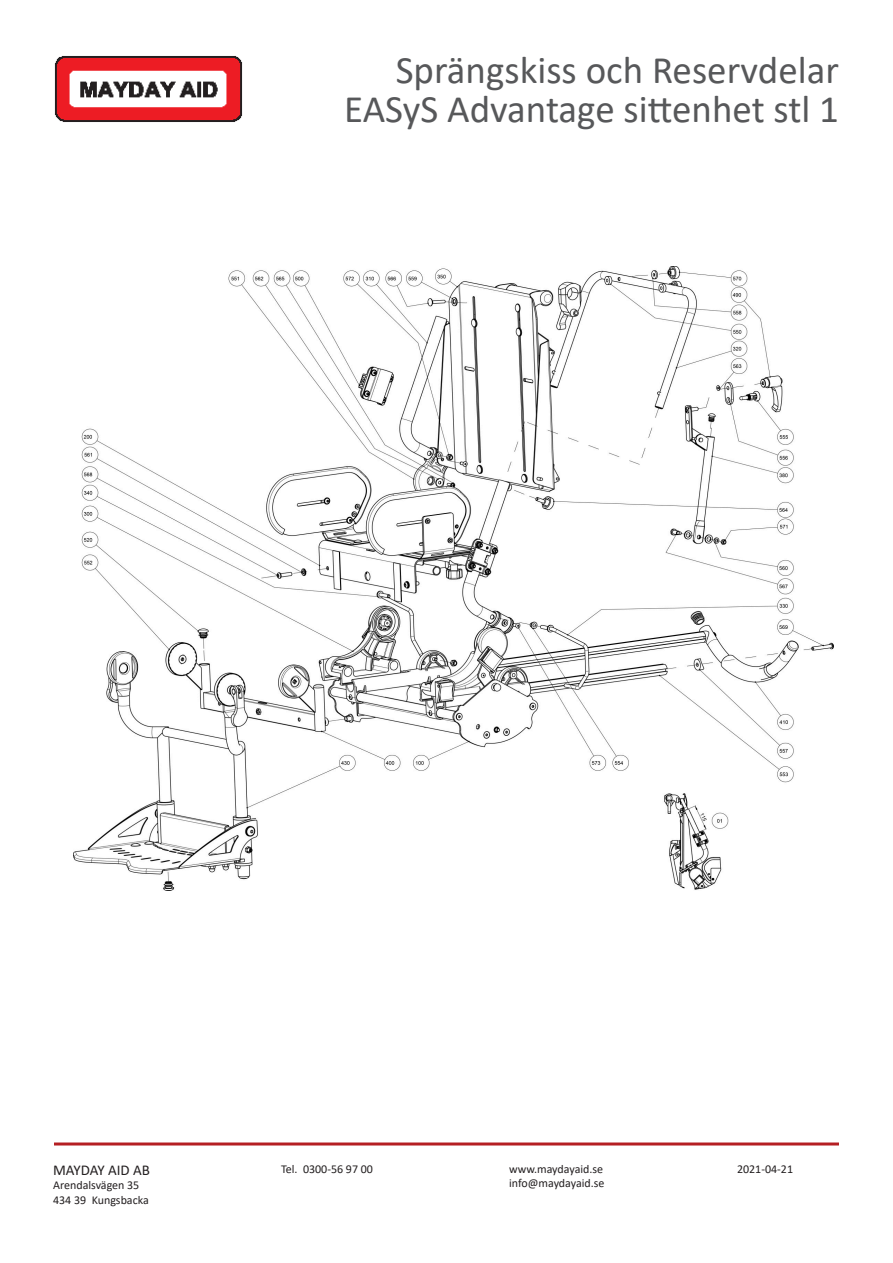
<style>
.page{position:relative;width:893px;height:1263px;background:#fff}
.page>*{position:absolute;margin:0;border:0;box-sizing:border-box;transform-origin:0 0}
.t1{font:39px/39px "Calibri";color:#57585a;text-align:right}
.t2{font:15px "Calibri";color:#231f20}
.t3{font:12px/14.4px "Calibri";color:#231f20}
</style>
<div class="page">
<img style="left:54px;top:56px;width:189px;height:66px">
<hr style="left:54px;top:1142px;width:785px;height:3px;background:#b51f23">
<img style="left:74px;top:267px;width:759px;height:623px">
<h1 class="t1" style="left:344px;top:50px;width:496px">Sprängskiss och Reservdelar<br>EASyS Advantage sittenhet stl 1</h1>
<p class="t2" style="left:53px;top:1160px;width:98px">MAYDAY AID AB</p>
<p class="t3" style="left:53px;top:1178px;width:97px">Arendalsvägen 35<br>434 39 Kungsbacka</p>
<p class="t3" style="left:281px;top:1161px;width:93px">Tel. 0300-56 97 00</p>
<p class="t3" style="left:509px;top:1161px;width:97px">www.maydayaid.se info@maydayaid.se</p>
<p class="t3" style="left:737px;top:1161px;width:58px">2021-04-21</p>
</div>
